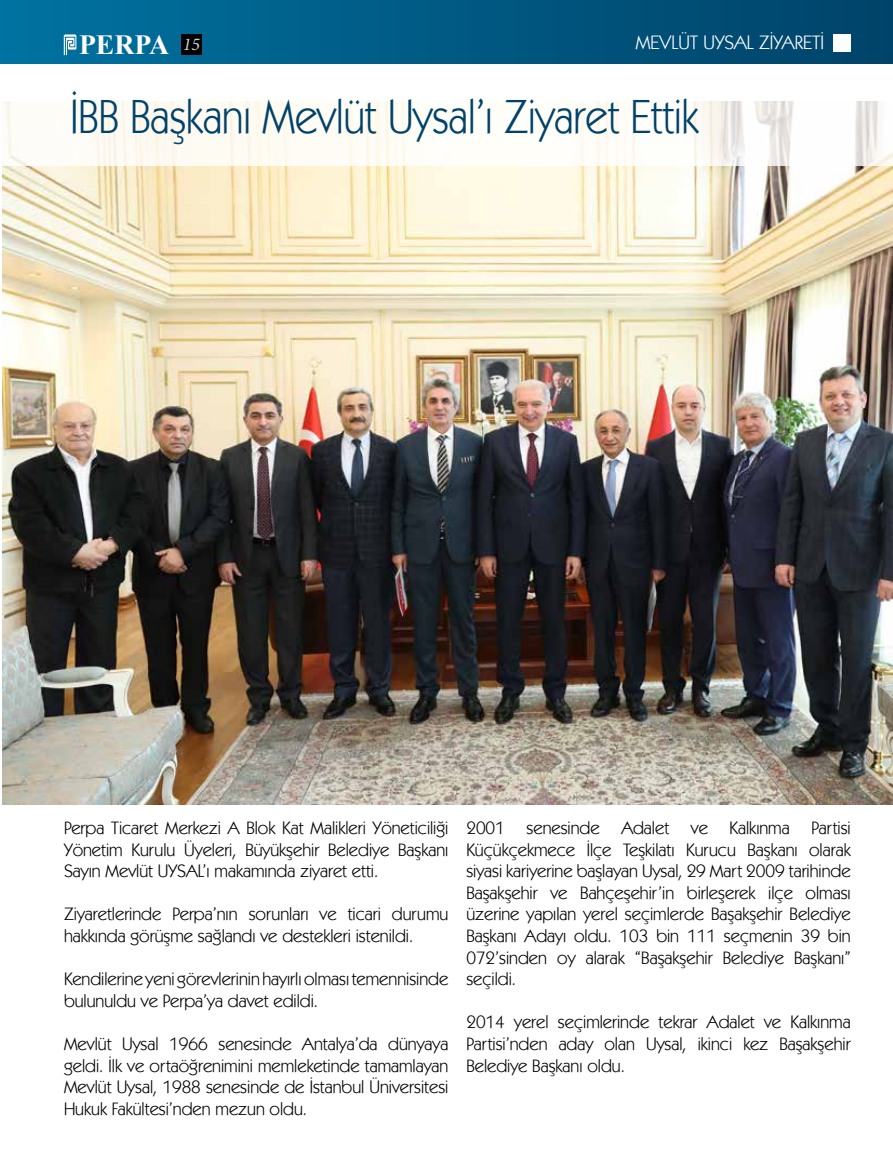
<style>
.page{position:relative;width:893px;height:1149px;background:#fff}
.page>*{position:absolute;margin:0;border:0;box-sizing:border-box;transform-origin:0 0}
.t1{font:48px "Kabel IT Cby BT";color:#004269;scale:.9 1}
.t2{font:700 27.75px "Times New Roman";color:#fff}
.t3{font:19.5px "Kabel IT Cby BT";color:#fff}
.t4{font:18px/21.6px "Kabel IT Cby BT";color:#000;text-align:justify}
.s1{font-family:"Minion Pro";font-weight:400;font-style:italic;font-size:18px;color:#d1d3d4}
</style>
<div class="page">
<div style="left:0;top:0;width:893px;height:64px;background:linear-gradient(to right,#00729f,#014369)"></div>
<img style="left:3px;top:166px;width:890px;height:638px">
<svg style="left:3px;top:101px;width:890px;height:65px;fill:#fefcf6"></svg>
<div style="left:833px;top:34px;width:17px;height:17px;background:#fff"></div>
<svg style="left:64px;top:34px;width:12px;height:21px"></svg>
<div style="left:181px;top:34px;width:21px;height:20px;background:#000"></div>
<h2 class="t2" style="left:79px;top:25px;width:122px">PERPA <span class="s1">15</span></h2>
<p class="t3" style="left:636px;top:30px;width:190px">MEVLÜT UYSAL ZİYARETİ</p>
<h1 class="t1" style="left:71px;top:87px;width:699px">İBB Başkanı Mevlüt Uysal’ı Ziyaret Ettik</h1>
<p class="t4" style="left:64px;top:816px;width:386px">Perpa Ticaret Merkezi A Blok Kat Malikleri Yöneticiliği Yönetim Kurulu Üyeleri, Büyükşehir Belediye Başkanı Sayın Mevlüt UYSAL’ı makamında ziyaret etti.</p>
<p class="t4" style="left:64px;top:902px;width:386px">Ziyaretlerinde Perpa’nın sorunları ve ticari durumu hakkında görüşme sağlandı ve destekleri istenildi.</p>
<p class="t4" style="left:64px;top:967px;width:386px">Kendilerine yeni görevlerinin hayırlı olması temennisinde bulunuldu ve Perpa’ya davet edildi.</p>
<p class="t4" style="left:64px;top:1032px;width:386px">Mevlüt Uysal 1966 senesinde Antalya’da dünyaya geldi. İlk ve ortaöğrenimini memleketinde tamamlayan Mevlüt Uysal, 1988 senesinde de İstanbul Üniversitesi Hukuk Fakültesi’nden mezun oldu.</p>
<p class="t4" style="left:466px;top:816px;width:386px">2001 senesinde Adalet ve Kalkınma Partisi Küçükçekmece İlçe Teşkilatı Kurucu Başkanı olarak siyasi kariyerine başlayan Uysal, 29 Mart 2009 tarihinde Başakşehir ve Bahçeşehir’in birleşerek ilçe olması üzerine yapılan yerel seçimlerde Başakşehir Belediye Başkanı Adayı oldu. 103 bin 111 seçmenin 39 bin 072’sinden oy alarak “Başakşehir Belediye Başkanı” seçildi.</p>
<p class="t4" style="left:466px;top:1010px;width:386px">2014 yerel seçimlerinde tekrar Adalet ve Kalkınma Partisi’nden aday olan Uysal, ikinci kez Başakşehir Belediye Başkanı oldu.</p>
</div>
